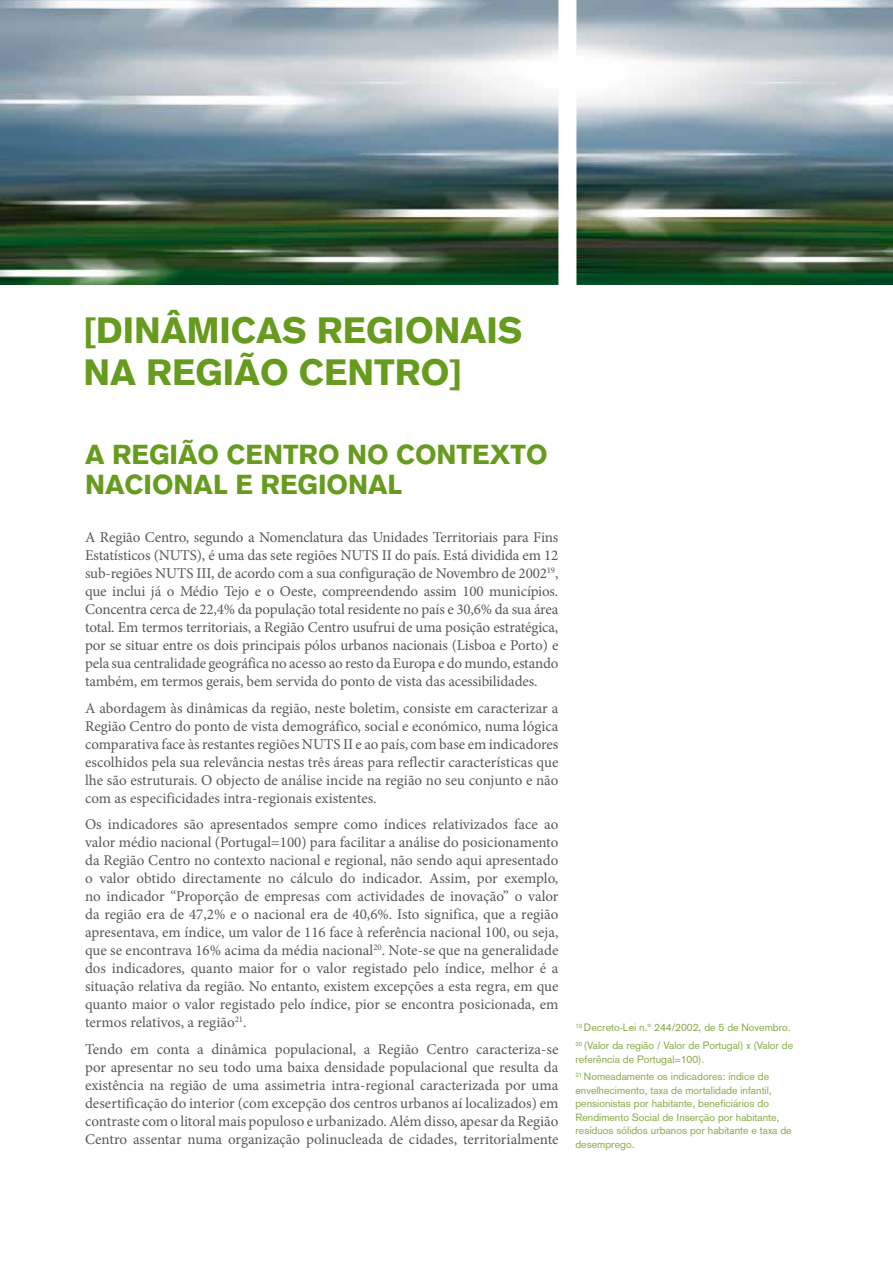
<style>
.page{position:relative;width:893px;height:1263px;background:#fff}
.page>*{position:absolute;margin:0;border:0;box-sizing:border-box;transform-origin:0 0}
.t1{font:900 36px/42px "Akzidenz Grotesk";color:#679b1d}
.t2{font:900 27px/30px "Akzidenz Grotesk";color:#679b1d}
.t3{font:15px/18px "Minion Pro";color:#58585a;text-align:justify}
.t4{font:10.5px/13.5px "Akzidenz Grotesk";color:#88ad4b}
</style>
<div class="page">
<img style="left:0;top:0;width:893px;height:284px">
<div style="left:558px;top:0;width:18px;height:293px;background:#fff"></div>
<h1 class="t1" style="left:84px;top:309px;width:440px">[DINÂMICAS REGIONAIS<br>NA REGIÃO CENTRO]</h1>
<h2 class="t2" style="left:85px;top:440px;width:464px">A REGIÃO CENTRO NO CONTEXTO<br>NACIONAL E REGIONAL</h2>
<p class="t3" style="left:85px;top:528px;width:475px">A Região Centro, segundo a Nomenclatura das Unidades Territoriais para Fins Estatísticos (NUTS), é uma das sete regiões NUTS II do país. Está dividida em 12 sub-regiões NUTS III, de acordo com a sua configuração de Novembro de 2002<sup>19</sup>, que inclui já o Médio Tejo e o Oeste, compreendendo assim 100 municípios.<br>Concentra cerca de 22,4% da população total residente no país e 30,6% da sua área total. Em termos territoriais, a Região Centro usufrui de uma posição estratégica, por se situar entre os dois principais pólos urbanos nacionais (Lisboa e Porto) e pela sua centralidade geográfica no acesso ao resto da Europa e do mundo, estando também, em termos gerais, bem servida do ponto de vista das acessibilidades.</p>
<p class="t3" style="left:85px;top:699px;width:475px">A abordagem às dinâmicas da região, neste boletim, consiste em caracterizar a Região Centro do ponto de vista demográfico, social e económico, numa lógica comparativa face às restantes regiões NUTS II e ao país, com base em indicadores escolhidos pela sua relevância nestas três áreas para reflectir características que lhe são estruturais. O objecto de análise incide na região no seu conjunto e não com as especificidades intra-regionais existentes.</p>
<p class="t3" style="left:85px;top:815px;width:475px">Os indicadores são apresentados sempre como índices relativizados face ao valor médio nacional (Portugal=100) para facilitar a análise do posicionamento da Região Centro no contexto nacional e regional, não sendo aqui apresentado o valor obtido directamente no cálculo do indicador. Assim, por exemplo, no indicador “Proporção de empresas com actividades de inovação” o valor da região era de 47,2% e o nacional era de 40,6%. Isto significa, que a região apresentava, em índice, um valor de 116 face à referência nacional 100, ou seja, que se encontrava 16% acima da média nacional<sup>20</sup>. Note-se que na generalidade dos indicadores, quanto maior for o valor registado pelo índice, melhor é a situação relativa da região. No entanto, existem excepções a esta regra, em que quanto maior o valor registado pelo índice, pior se encontra posicionada, em termos relativos, a região<sup>21</sup>.</p>
<p class="t3" style="left:85px;top:1040px;width:475px">Tendo em conta a dinâmica populacional, a Região Centro caracteriza-se por apresentar no seu todo uma baixa densidade populacional que resulta da existência na região de uma assimetria intra-regional caracterizada por uma desertificação do interior (com excepção dos centros urbanos aí localizados) em contraste com o litoral mais populoso e urbanizado. Além disso, apesar da Região Centro assentar numa organização polinucleada de cidades, territorialmente</p>
<p class="t4" style="left:575px;top:1019px;width:219px;line-height:17.7px"><sup>19</sup> Decreto-Lei n.º 244/2002, de 5 de Novembro.<br><sup>20</sup> (Valor da região / Valor de Portugal) x (Valor de</p>
<p class="t4" style="left:575px;top:1050px;width:195px;line-height:17.7px">referência de Portugal=100).<br><sup>21</sup> Nomeadamente os indicadores: índice de</p>
<p class="t4" style="left:575px;top:1083px;width:218px">envelhecimento, taxa de mortalidade infantil, pensionistas por habitante, beneficiários do Rendimento Social de Inserção por habitante, resíduos sólidos urbanos por habitante e taxa de desemprego.</p>
</div>
